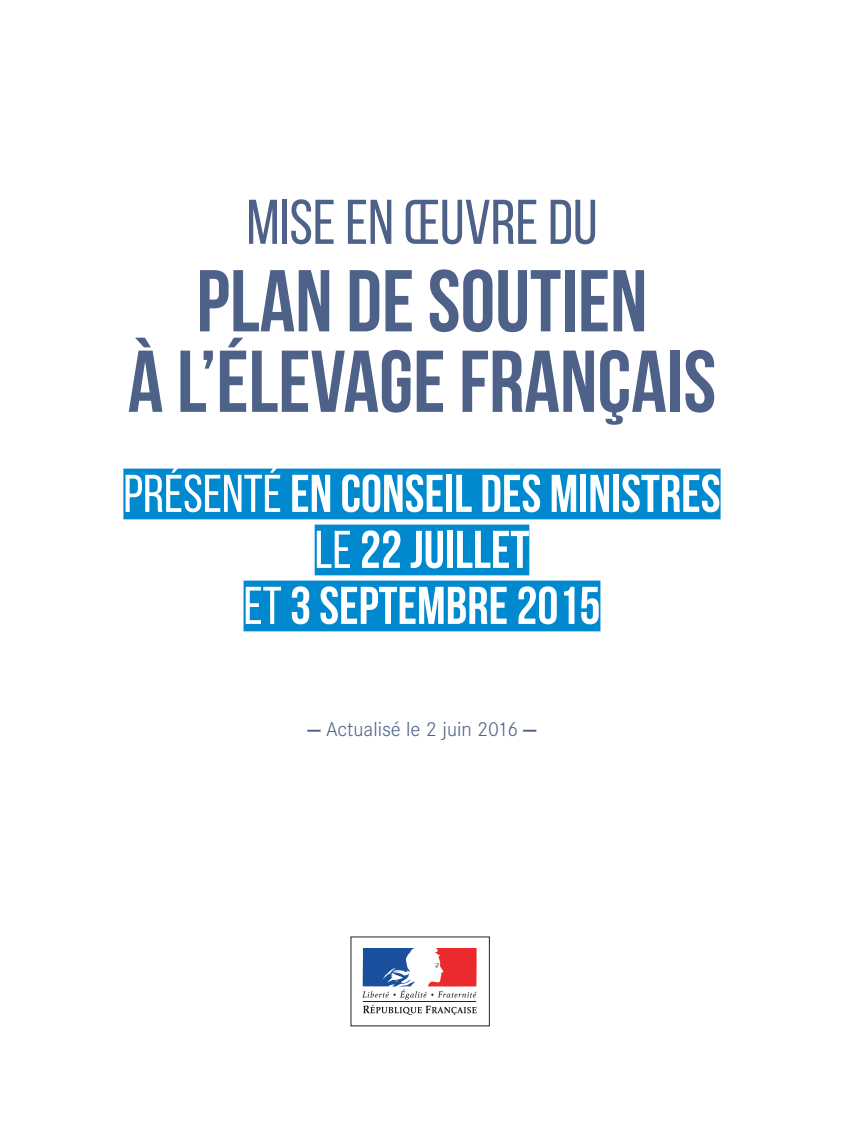
<style>
.page{position:relative;width:844px;height:1141px;background:#fff}
.page>*{position:absolute;margin:0;border:0;box-sizing:border-box;transform-origin:0 0}
.t1{font:700 87.5px/80.5px "Bebas Neue";color:#4e6189;text-align:center}
.t2{font:63px "Bebas Neue";color:#4e6189}
.t3{font:700 53.02px/56px "Bebas Neue";color:#fff;text-align:center}
.t4{font:300 21px "Corporate S";color:#4e6189}
.s1{font-weight:400}
.s2{font-weight:700}
</style>
<div class="page">
<div style="left:123px;top:469px;width:597px;height:50px;background:#0089cf"></div>
<div style="left:314px;top:525px;width:215px;height:50px;background:#0089cf"></div>
<div style="left:243px;top:581px;width:357px;height:50px;background:#0089cf"></div>
<svg style="left:362px;top:948px;width:114px;height:67px"></svg>
<p class="t2" style="left:246px;top:185px;width:352px">MISEEN ŒUVRE DU</p>
<h1 class="t1" style="left:128px;top:261px;width:590px">PLAN DESOUTIEN<br>À L’ÉLEVAGEFRANÇAIS</h1>
<p class="t3" style="left:123px;top:466px;width:598px"><span class="s1">PRÉSENTÉ</span> EN CONSEIL DES MINISTRES<br><span class="s1">LE</span>22 JUILLET<br><span class="s1">ET</span> 3 SEPTEMBRE 2015</p>
<p class="t4" style="left:307px;top:716px;width:230px"><span class="s2">—</span> Actualisé le 2 juin 2016 <span class="s2">—</span></p>
</div>
